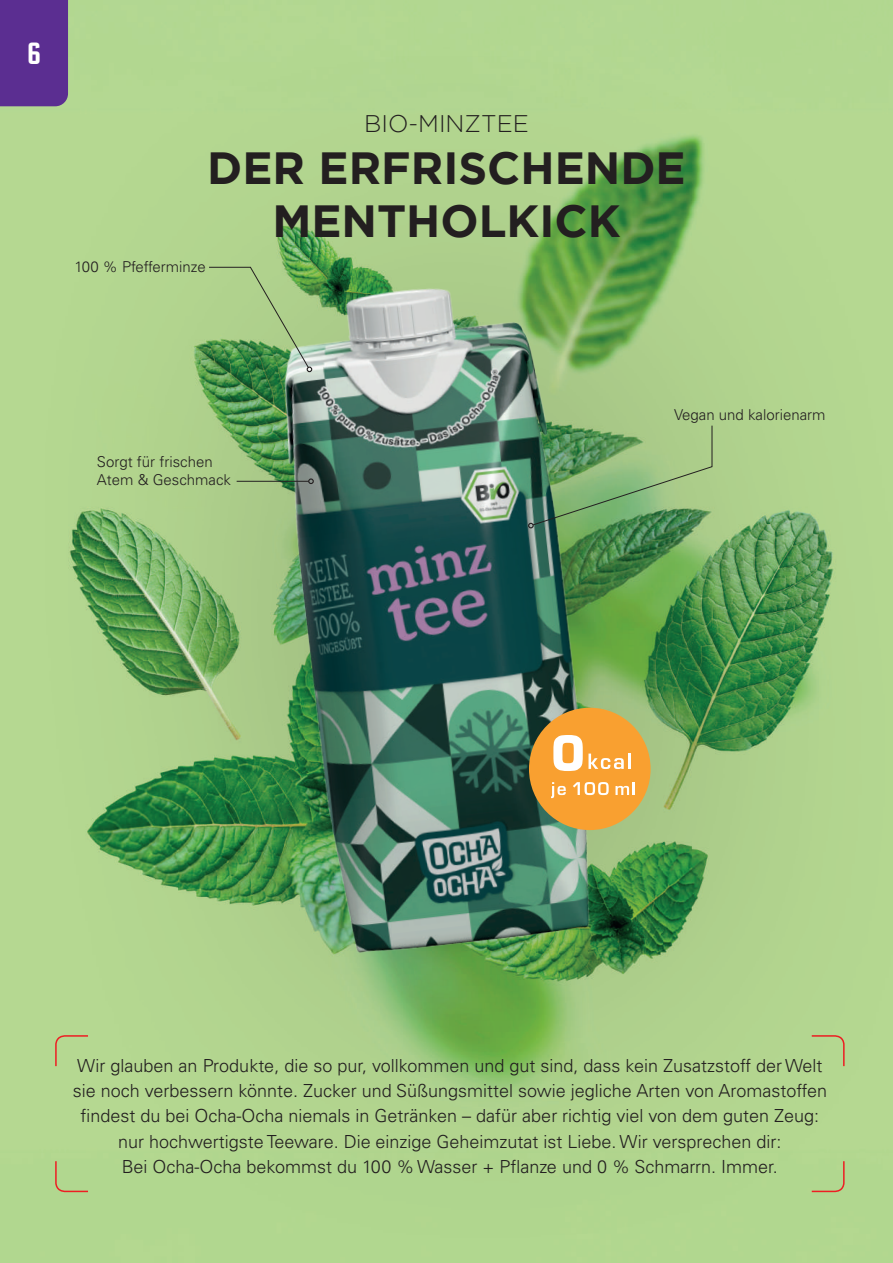
<style>
.page{position:relative;width:893px;height:1263px;background:#fff}
.page>*{position:absolute;margin:0;border:0;box-sizing:border-box;transform-origin:0 0}
.t1{font:700 45px/52.5px "Gotham";color:#231f20;text-align:center}
.t2{font:700 30px "Poster Gothic Ex Cond ATF";color:#fff}
.t3{font:300 24px "Gotham";color:#231f20}
.t4{font:300 18px/25.2px "Univers LT Pro 45";color:#231f20;text-align:center}
.t5{font:300 15px/18px "Univers LT Pro 45";color:#231f20}
</style>
<div class="page">
<div style="left:1px;top:0;width:892px;height:1263px;background:#231f20;opacity:.3"></div>
<img style="left:264px;top:271px;width:343px;height:691px">
<div style="left:529px;top:708px;width:122px;height:122px;background:#f9a030;border-radius:50%"></div>
<svg style="left:551px;top:782px;width:15px;height:16px"></svg>
<svg style="left:573px;top:782px;width:36px;height:13px"></svg>
<svg style="left:615px;top:782px;width:20px;height:13px"></svg>
<hr style="left:628px;top:753px;width:3px;height:16px;background:#fff">
<svg style="left:553px;top:735px;width:71px;height:36px"></svg>
<hr style="left:237px;top:481px;width:72px;height:1px;background:#231f20">
<svg style="left:308px;top:478px;width:6px;height:6px"></svg>
<svg style="left:528px;top:425px;width:185px;height:103px;background:#79a86f"></svg>
<svg style="left:208px;top:266px;width:104px;height:106px;background:#92bc7b"></svg>
<h2 class="t2" style="left:27px;top:34px;width:15px">6</h2>
<h3 class="t3" style="left:364px;top:110px;width:166px">BIO-MINZTEE</h3>
<h1 class="t1" style="left:207px;top:141px;width:480px">DER ERFRISCHENDE<br>MENTHOLKICK</h1>
<p class="t5" style="left:75px;top:257px;width:133px">100 % Pfefferminze</p>
<p class="t5" style="left:97px;top:452px;width:136px">Sorgt für frischen<br>Atem &amp; Geschmack</p>
<p class="t5" style="left:674px;top:405px;width:153px">Vegan und kalorienarm</p>
<p class="t4" style="left:73px;top:1052px;width:756px">Wir glauben an Produkte, die so pur, vollkommen und gut sind, dass kein Zusatzstoff der Welt sie noch verbessern könnte. Zucker und Süßungsmittel sowie jegliche Arten von Aromastoffen findest du bei Ocha-Ocha niemals in Getränken – dafür aber richtig viel von dem guten Zeug: nur hochwertigste Teeware. Die einzige Geheimzutat ist Liebe. Wir versprechen dir:<br>Bei Ocha-Ocha bekommst du 100 % Wasser + Pflanze und 0 % Schmarrn. Immer.</p>
</div>
